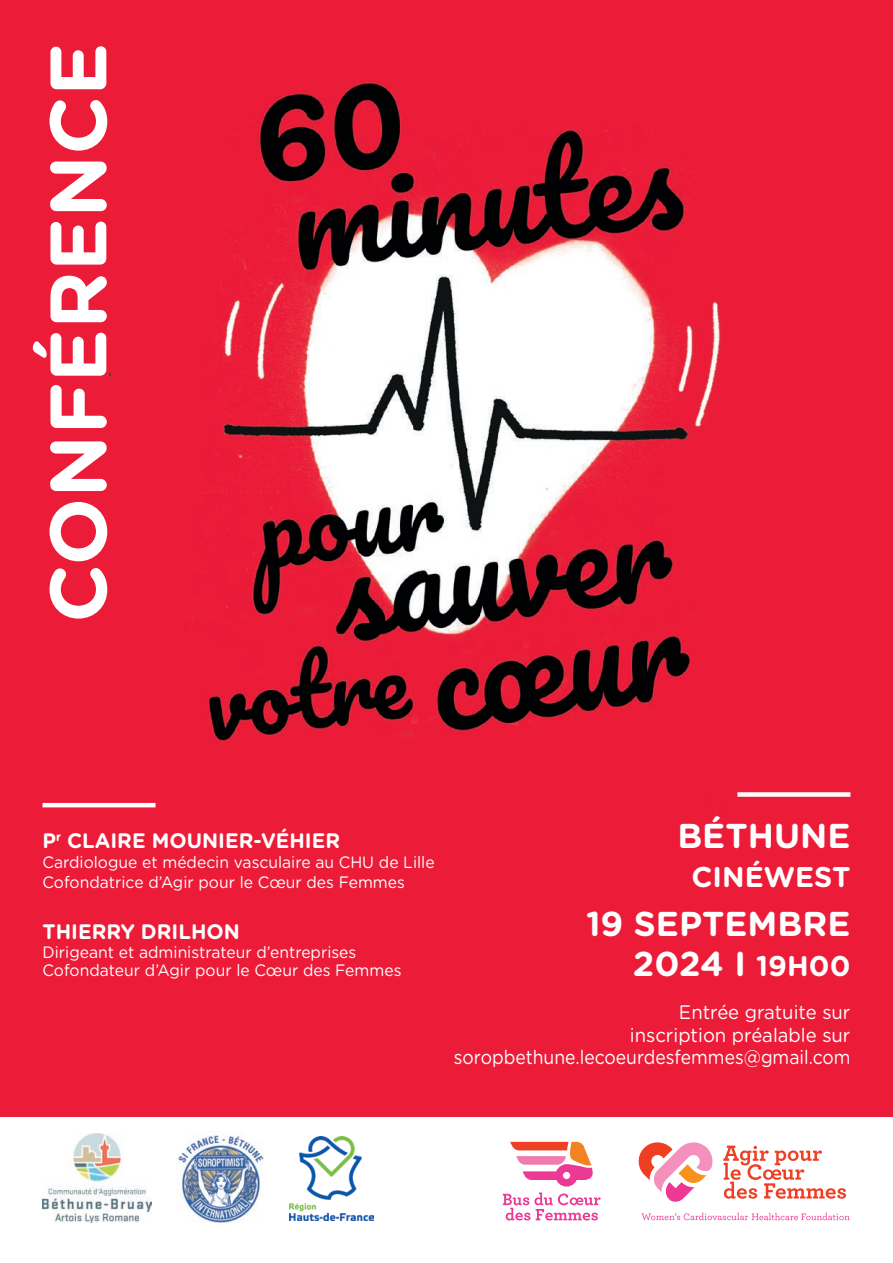
<style>
.page{position:relative;width:893px;height:1263px;background:#fff}
.page>*{position:absolute;margin:0;border:0;box-sizing:border-box;transform-origin:0 0}
.t1{font:700 79.8px "Gotham Rounded";color:#fff}
.t2{font:700 34.5px/40.5px "Gotham Rounded";color:#fff;text-align:right}
.t3{font:700 28.5px "Gotham Rounded";color:#fff}
.t4{font:700 21px "Gotham Rounded";color:#fff}
.t5{font:19.5px/22.5px "Gotham Rounded";color:#fff;text-align:right;scale:.95 1}
.t6{font:16.5px/18.8px "Gotham Rounded";color:#fff;scale:.95 1}
.s1{font-size:28.5px}
</style>
<div class="page">
<img style="left:0;top:0;width:893px;height:1117px">
<svg style="left:641px;top:1213px;width:209px;height:7px"></svg>
<svg style="left:639px;top:1142px;width:74px;height:60px"></svg>
<svg style="left:723px;top:1145px;width:123px;height:54px"></svg>
<hr style="left:43px;top:803px;width:113px;height:4px;background:#fff">
<div style="left:737px;top:792px;width:113px;height:5px;background:#fff"></div>
<img style="left:43px;top:1134px;width:108px;height:88px">
<img style="left:177px;top:1135px;width:87px;height:88px">
<div style="left:555px;top:1164px;width:23px;height:22px;border:7px solid #eb3994;border-radius:50%"></div>
<svg style="left:510px;top:1142px;width:83px;height:38px"></svg>
<svg style="left:503px;top:1192px;width:98px;height:28px"></svg>
<img style="left:289px;top:1137px;width:84px;height:84px">
<h1 class="t1" style="left:20px;top:623px;width:582px;rotate:-90deg">CONFÉRENCE</h1>
<p class="t4" style="left:43px;top:825px;width:299px">P<sup>r</sup> CLAIRE MOUNIER-VÉHIER</p>
<p class="t6" style="left:43px;top:851px;width:414px;line-height:19.8px">Cardiologue et médecin vasculaire au CHU de Lille<br>Cofondatrice d’Agir pour le Cœur des Femmes</p>
<p class="t4" style="left:43px;top:916px;width:199px">THIERRY DRILHON</p>
<p class="t6" style="left:43px;top:941px;width:379px">Dirigeant et administrateur d’entreprises<br>Cofondateur d’Agir pour le Cœur des Femmes</p>
<h2 class="t2" style="left:677px;top:814px;width:175px">BÉTHUNE</h2>
<h3 class="t3" style="left:692px;top:856px;width:160px">CINÉWEST</h3>
<h2 class="t2" style="left:586px;top:902px;width:266px">19 SEPTEMBRE<br>2024 I <span class="s1">19H00</span></h2>
<p class="t5" style="left:454px;top:1000px;width:419px">Entrée gratuite sur<br>inscription préalable sur soropbethune.lecoeurdesfemmes@gmail.com</p>
</div>
